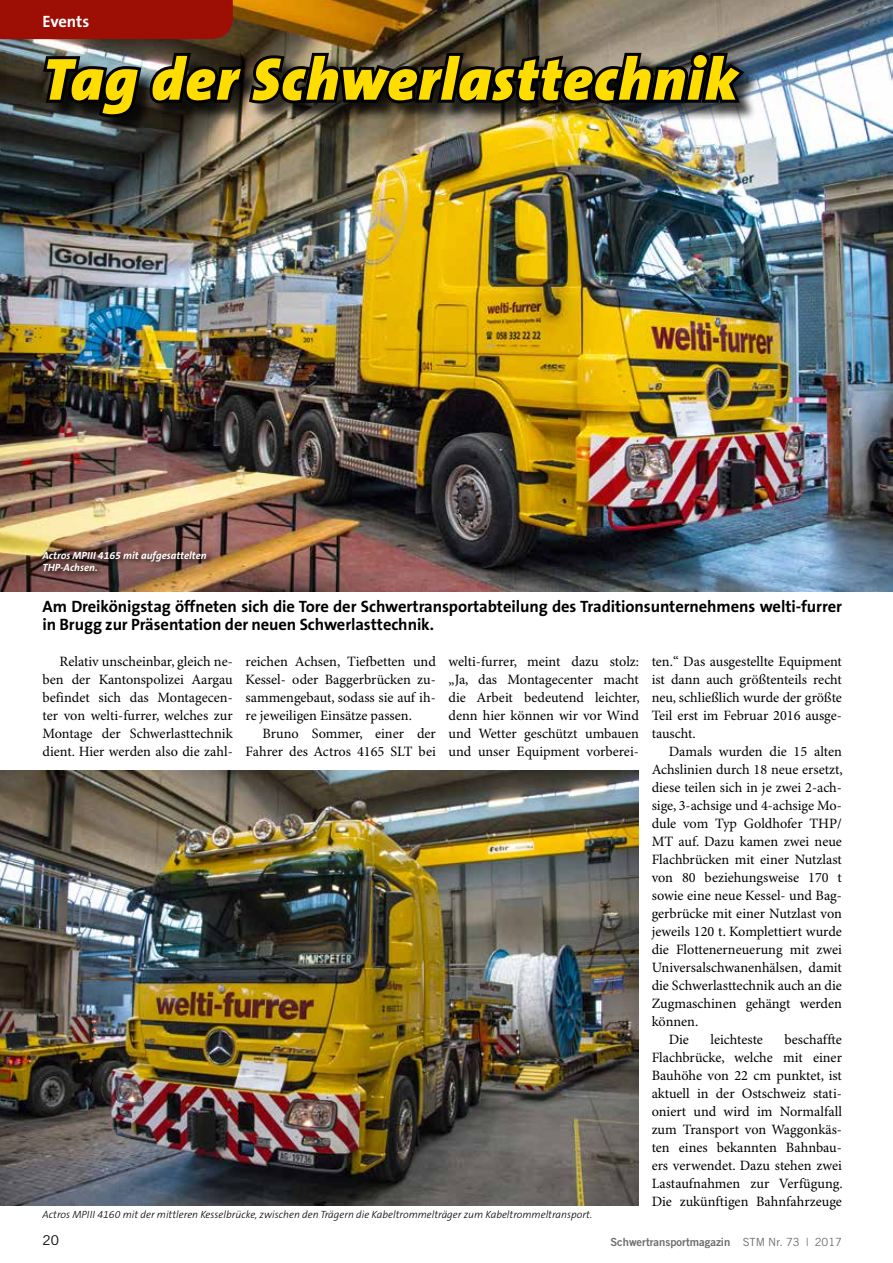
<style>
.page{position:relative;width:893px;height:1263px;background:#fff}
.page>*{position:absolute;margin:0;border:0;box-sizing:border-box;transform-origin:0 0}
.t1{font:italic 900 60px "The Sans B9";letter-spacing:.02em;color:#fd0}
.t2{font:700 16.5px/18px "The Sans B7";letter-spacing:-.005em;color:#000}
.t3{font:700 16.5px "The Sans B7";letter-spacing:-.005em;color:#fff}
.t4{font:14.25px/18px "Minion Pro";color:#000;text-align:justify}
.t5{font:13.5px "Trade Gothic";color:#000}
.t6{font:11.25px "Trade Gothic Bold Two";color:#6e6e6e}
.t7{font:italic 300 10.5px "The Sans B3";color:#000}
.t8{font:italic 700 10.5px/12.3px "The Sans B7";color:#fff}
.s1{font-family:"Trade Gothic"}
</style>
<div class="page">
<img style="left:0;top:0;width:893px;height:591px">
<div style="left:0;top:0;width:233px;height:39px;background:#9d0e05"></div>
<img style="left:40px;top:49px;width:708px;height:386px">
<div style="left:41px;top:549px;width:173px;height:29px;background:#000;opacity:.75"></div>
<img style="left:0;top:771px;width:639px;height:434px">
<p class="t3" style="left:43px;top:13px;width:48px">Events</p>
<h1 class="t1" style="left:43px;top:47px;width:696px">Tag der Schwerlasttechnik</h1>
<p class="t8" style="left:43px;top:549px;width:166px">Actros MPIII 4165 mit aufgesattelten<br>THP-Achsen.</p>
<p class="t2" style="left:43px;top:598px;width:801px">Am Dreikönigstag öffneten sich die Tore der Schwertransportabteilung des Traditionsunternehmens welti-furrer in Brugg zur Präsentation der neuen Schwerlasttechnik.</p>
<p class="t4" style="left:449px;top:653px;width:193px">welti-furrer, meint dazu stolz: „Ja, das Montagecenter macht die Arbeit bedeutend leichter, denn hier können wir vor Wind und Wetter geschützt umbauen und unser Equipment vorberei-</p>
<p class="t4" style="left:652px;top:653px;width:192px">ten.“ Das ausgestellte Equipment ist dann auch größtenteils recht neu, schließlich wurde der größte Teil erst im Februar 2016 ausge&shy;tauscht.</p>
<p class="t4" style="left:43px;top:653px;width:192px;text-indent:17px">Relativ unscheinbar, gleich ne&shy;ben der Kantonspolizei Aargau befindet sich das Montagecen&shy;ter von welti-furrer, welches zur Montage der Schwerlasttechnik dient. Hier werden also die zahl-</p>
<p class="t4" style="left:246px;top:653px;width:192px">reichen Achsen, Tiefbetten und Kessel- oder Baggerbrücken zu&shy;sammengebaut, sodass sie auf ih&shy;re jeweiligen Einsätze passen.</p>
<p class="t4" style="left:246px;top:725px;width:192px;text-align:right">Bruno Sommer, einer der<br>Fahrer des Actros 4165 SLT bei</p>
<p class="t4" style="left:669px;top:743px;width:175px">Damals wurden die 15 alten</p>
<p class="t4" style="left:652px;top:761px;width:193px">Achslinien durch 18 neue ersetzt,</p>
<p class="t4" style="left:652px;top:779px;width:192px">diese teilen sich in je zwei 2-ach-</p>
<p class="t4" style="left:652px;top:797px;width:192px">sige, 3-achsige und 4-achsige Mo-</p>
<p class="t4" style="left:652px;top:815px;width:192px">dule vom Typ Goldhofer THP/</p>
<p class="t4" style="left:652px;top:833px;width:192px">MT auf. Dazu kamen zwei neue</p>
<p class="t4" style="left:652px;top:851px;width:192px">Flachbrücken mit einer Nutzlast</p>
<p class="t4" style="left:652px;top:869px;width:192px">von 80 beziehungsweise 170 t</p>
<p class="t4" style="left:652px;top:887px;width:192px">sowie eine neue Kessel- und Bag-</p>
<p class="t4" style="left:652px;top:905px;width:192px">gerbrücke mit einer Nutzlast von</p>
<p class="t4" style="left:652px;top:923px;width:192px">jeweils 120 t. Komplettiert wurde</p>
<p class="t4" style="left:652px;top:941px;width:192px">die Flottenerneuerung mit zwei</p>
<p class="t4" style="left:652px;top:959px;width:192px">Universalschwanenhälsen, damit</p>
<p class="t4" style="left:652px;top:977px;width:192px">die Schwerlasttechnik auch an die</p>
<p class="t4" style="left:652px;top:995px;width:192px">Zugmaschinen gehängt werden</p>
<p class="t4" style="left:652px;top:1013px;width:48px">können.</p>
<p class="t4" style="left:669px;top:1031px;width:22px">Die</p>
<p class="t4" style="left:710px;top:1031px;width:54px">leichteste</p>
<p class="t4" style="left:652px;top:1031px;width:193px;text-indent:133px">beschaffte Flachbrücke, welche mit einer Bauhöhe von 22 cm punktet, ist aktuell in der Ostschweiz stati&shy;oniert und wird im Normalfall zum Transport von Waggonkäs&shy;ten eines bekannten Bahnbau&shy;ers verwendet. Dazu stehen zwei Lastaufnahmen zur Verfügung.<br>Die zukünftigen Bahnfahrzeuge</p>
<p class="t7" style="left:43px;top:1209px;width:551px">Actros MPIII 4160 mit der mittleren Kesselbrücke, zwischen den Trägern die Kabeltrommelträger zum Kabeltrommeltransport.</p>
<p class="t5" style="left:43px;top:1232px;width:18px">20</p>
<p class="t6" style="left:610px;top:1235px;width:233px">Schwertransportmagazin <span class="s1">STM Nr. 73 | 2017</span></p>
</div>
